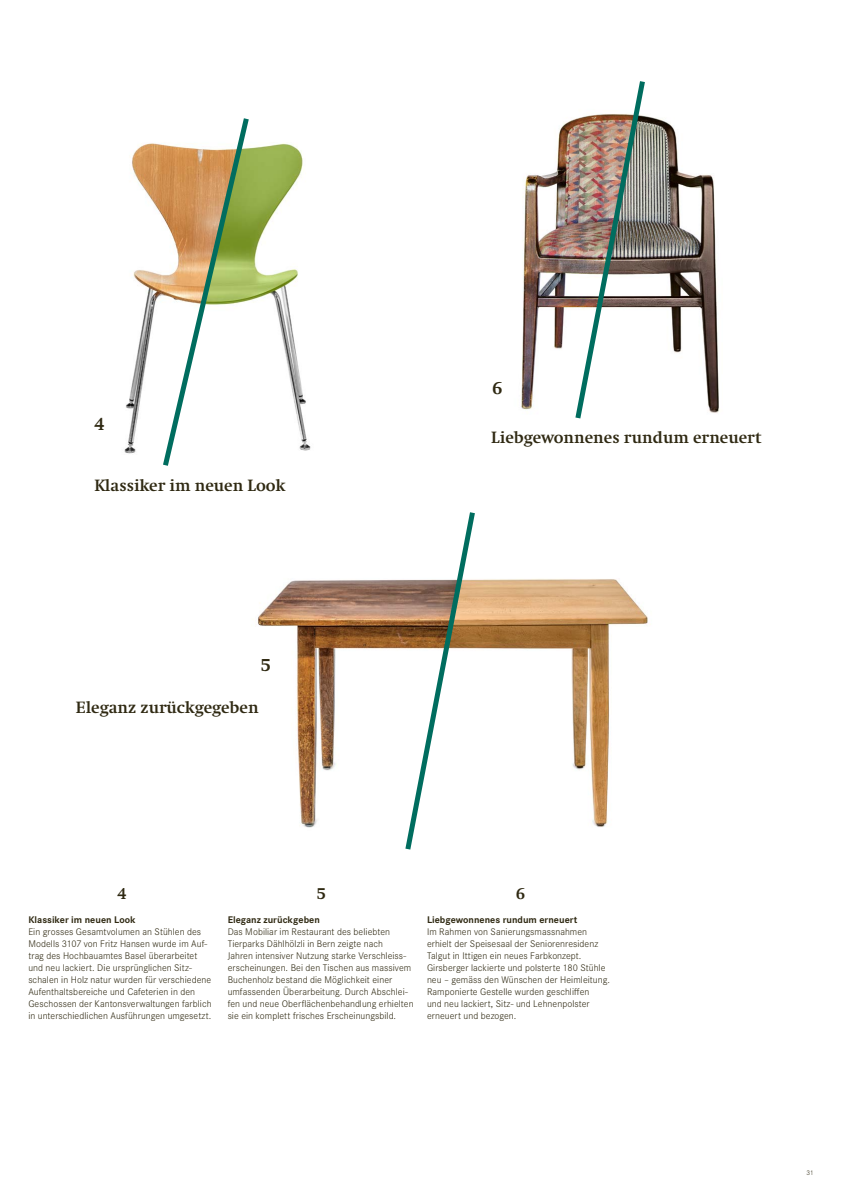
<style>
.page{position:relative;width:842px;height:1191px;background:#fff}
.page>*{position:absolute;margin:0;border:0;box-sizing:border-box;transform-origin:0 0}
.t1{font:700 18.8px "Swift";color:#2f2912}
.t2{font:700 17px "Swift";color:#2f2912}
.t3{font:300 10px/12px "Corporate S";letter-spacing:.005em;color:#2f2912}
.t4{font:700 10px "Corporate S";color:#2f2912}
.t5{font:300 7px "Corporate S";color:#2f2912}
</style>
<div class="page">
<img style="left:478px;top:579px;width:170px;height:248px">
<img style="left:252px;top:143px;width:59px;height:308px">
<img style="left:648px;top:116px;width:71px;height:297px">
<img style="left:521px;top:120px;width:51px;height:290px">
<img style="left:572px;top:81px;width:76px;height:338px">
<img style="left:124px;top:143px;width:35px;height:311px">
<img style="left:257px;top:580px;width:145px;height:248px">
<svg style="left:159px;top:118px;width:93px;height:348px"></svg>
<svg style="left:402px;top:512px;width:76px;height:338px"></svg>
<h1 class="t1" style="left:94px;top:414px;width:11px">4</h1>
<h2 class="t2" style="left:94px;top:476px;width:193px">Klassiker im neuen Look</h2>
<h1 class="t1" style="left:261px;top:654px;width:11px">5</h1>
<h2 class="t2" style="left:76px;top:698px;width:184px">Eleganz zurückgegeben</h2>
<h1 class="t1" style="left:493px;top:378px;width:11px">6</h1>
<h2 class="t2" style="left:491px;top:428px;width:272px">Liebgewonnenes rundum erneuert</h2>
<h2 class="t2" style="left:118px;top:883px;width:10px">4</h2>
<h2 class="t2" style="left:317px;top:883px;width:10px">5</h2>
<h2 class="t2" style="left:516px;top:883px;width:10px">6</h2>
<p class="t4" style="left:28px;top:913px;width:109px">Klassiker im neuen Look</p>
<p class="t3" style="left:28px;top:925px;width:185px">Ein grosses Gesamtvolumen an Stühlen des Modells 3107 von Fritz Hansen wurde im Auf&shy;trag des Hochbauamtes Basel überarbeitet und neu lackiert. Die ursprünglichen Sitz&shy;schalen in Holz natur wurden für verschiedene Aufenthaltsbereiche und Cafeterien in den Geschossen der Kantonsverwaltungen farblich in unterschiedlichen Ausführungen umgesetzt.</p>
<p class="t4" style="left:228px;top:913px;width:94px">Eleganz zurückgeben</p>
<p class="t3" style="left:228px;top:925px;width:187px">Das Mobiliar im Restaurant des beliebten Tierparks Dählhölzli in Bern zeigte nach<br>Jahren intensiver Nutzung starke Verschleiss&shy;erscheinungen. Bei den Tischen aus massivem Buchenholz bestand die Möglichkeit einer umfassenden Überarbeitung. Durch Abschlei&shy;fen und neue Oberflächenbehandlung erhielten sie ein komplett frisches Erscheinungsbild.</p>
<p class="t4" style="left:427px;top:913px;width:152px">Liebgewonnenes rundum erneuert</p>
<p class="t3" style="left:427px;top:925px;width:184px">Im Rahmen von Sanierungsmassnahmen erhielt der Speisesaal der Seniorenresidenz Talgut in Ittigen ein neues Farbkonzept.<br>Girsberger lackierte und polsterte 180 Stühle neu – gemäss den Wünschen der Heimleitung.<br>Ramponierte Gestelle wurden geschliffen<br>und neu lackiert, Sitz- und Lehnenpolster erneuert und bezogen.</p>
<p class="t5" style="left:806px;top:1168px;width:9px">31</p>
</div>
